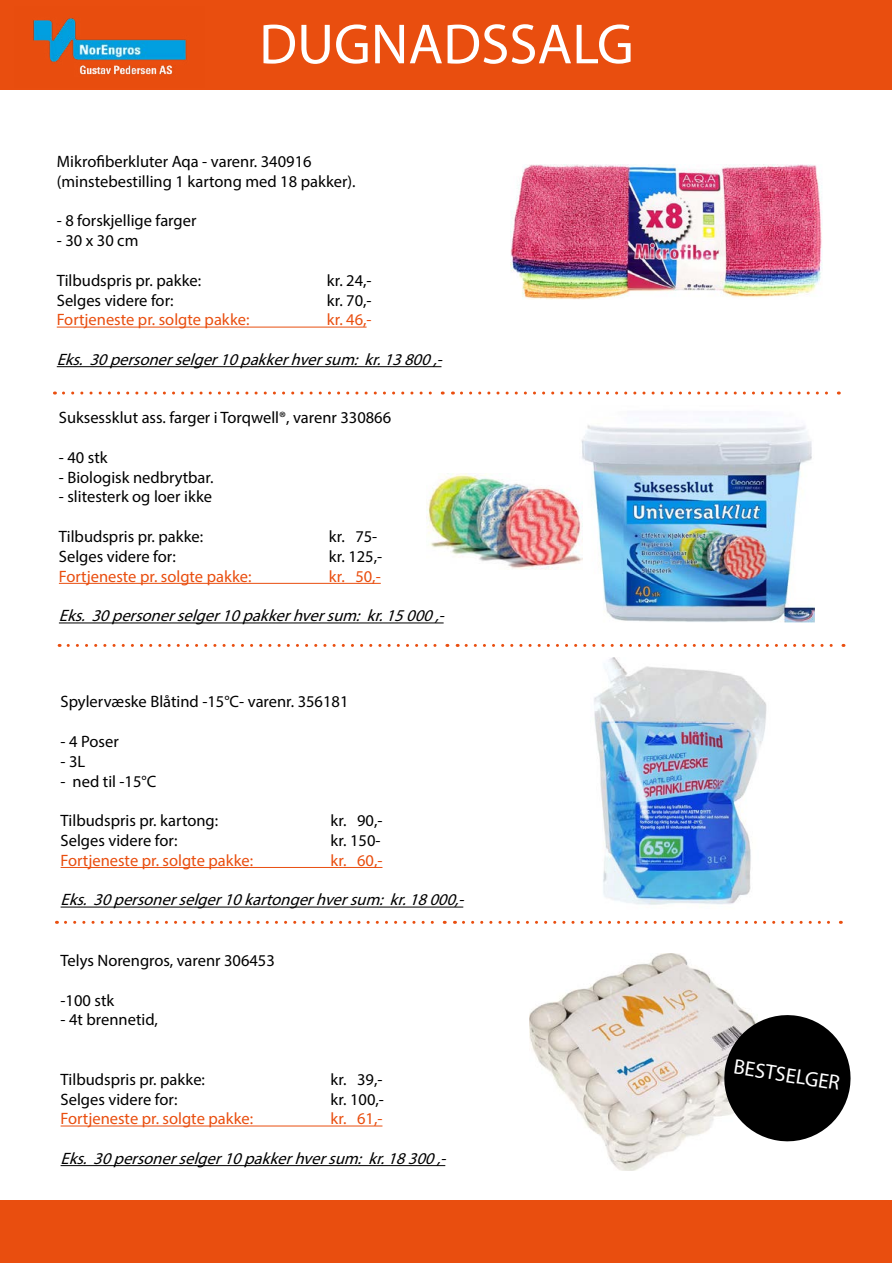
<style>
.page{position:relative;width:893px;height:1263px;background:#fff}
.page>*{position:absolute;margin:0;border:0;box-sizing:border-box;transform-origin:0 0}
.t1{font:57px "Myriad Pro";color:#fff}
.t2{font:21px "Myriad Pro";color:#fff}
.t3{font:16.5px/19.8px "Myriad Pro";color:#000}
.t4{font:italic 16.5px "Myriad Pro";color:#000}
.t5{font:16.5px "Myriad Pro";color:#e94e0f}
</style>
<div class="page">
<div style="left:0;top:1200px;width:892px;height:62px;background:#e94e0f"></div>
<div style="left:0;top:0;width:892px;height:89px;background:#e94e0f"></div>
<hr style="left:59px;top:583px;width:322px;height:1px;background:#e94e0f">
<hr style="left:59px;top:622px;width:385px;height:1px;background:#000">
<hr style="left:57px;top:327px;width:310px;height:1px;background:#e94e0f">
<hr style="left:57px;top:366px;width:384px;height:1px;background:#000">
<img style="left:510px;top:164px;width:313px;height:135px">
<svg style="left:68px;top:644px;width:380px;height:3px"></svg>
<svg style="left:466px;top:644px;width:378px;height:3px"></svg>
<svg style="left:63px;top:391px;width:380px;height:3px"></svg>
<svg style="left:461px;top:391px;width:378px;height:3px"></svg>
<svg style="left:65px;top:921px;width:380px;height:3px"></svg>
<svg style="left:463px;top:921px;width:378px;height:3px"></svg>
<hr style="left:61px;top:867px;width:321px;height:1px;background:#e94e0f">
<hr style="left:61px;top:907px;width:402px;height:1px;background:#000">
<hr style="left:61px;top:1125px;width:321px;height:1px;background:#e94e0f">
<hr style="left:61px;top:1165px;width:384px;height:1px;background:#000">
<img style="left:581px;top:419px;width:233px;height:203px">
<img style="left:427px;top:474px;width:156px;height:95px">
<img style="left:594px;top:657px;width:173px;height:248px">
<img style="left:530px;top:953px;width:216px;height:217px">
<svg style="left:720px;top:1010px;width:131px;height:136px"></svg>
<img style="left:33px;top:18px;width:154px;height:57px">
<h1 class="t1" style="left:259px;top:9px;width:376px">DUGNADSSALG</h1>
<p class="t3" style="left:57px;top:151px;width:300px">Mikrofiberkluter Aqa - varenr. 340916 (minstebestilling 1 kartong med 18 pakker).</p>
<p class="t3" style="left:57px;top:211px;width:141px">- 8 forskjellige farger</p>
<p class="t3" style="left:57px;top:231px;width:83px">- 30 x 30 cm</p>
<p class="t3" style="left:57px;top:270px;width:146px">Tilbudspris pr. pakke:</p>
<p class="t3" style="left:327px;top:270px;width:46px">kr. 24,-</p>
<p class="t3" style="left:57px;top:290px;width:118px">Selges videre for:</p>
<p class="t3" style="left:327px;top:290px;width:46px">kr. 70,-</p>
<p class="t5" style="left:57px;top:310px;width:194px">Fortjeneste pr. solgte pakke:</p>
<p class="t5" style="left:327px;top:310px;width:46px">kr. 46,-</p>
<p class="t4" style="left:57px;top:349px;width:392px">Eks.30personerselger10pakkerhversum:kr.13800,-</p>
<p class="t3" style="left:59px;top:408px;width:334px">Suksessklut ass. farger i Torqwell®, varenr 330866</p>
<p class="t3" style="left:59px;top:447px;width:50px">- 40 stk</p>
<p class="t3" style="left:59px;top:467px;width:156px">- Biologisk nedbrytbar.</p>
<p class="t3" style="left:59px;top:487px;width:155px">- slitesterk og loer ikke</p>
<p class="t3" style="left:59px;top:526px;width:146px">Tilbudspris pr. pakke:</p>
<p class="t3" style="left:329px;top:526px;width:50px">kr. 75-</p>
<p class="t3" style="left:59px;top:546px;width:118px">Selges videre for:</p>
<p class="t3" style="left:329px;top:546px;width:55px">kr. 125,-</p>
<p class="t5" style="left:59px;top:566px;width:194px">Fortjeneste pr. solgte pakke:</p>
<p class="t5" style="left:329px;top:566px;width:53px">kr. 50,-</p>
<p class="t4" style="left:59px;top:606px;width:392px">Eks.30personerselger10pakkerhversum:kr.15000,-</p>
<p class="t3" style="left:61px;top:692px;width:289px">Spylervæske Blåtind -15°C- varenr. 356181</p>
<p class="t3" style="left:61px;top:731px;width:60px">- 4 Poser</p>
<p class="t3" style="left:61px;top:751px;width:26px">- 3L</p>
<p class="t3" style="left:61px;top:771px;width:97px">- ned til -15°C</p>
<p class="t3" style="left:61px;top:810px;width:159px">Tilbudspris pr. kartong:</p>
<p class="t3" style="left:331px;top:810px;width:53px">kr. 90,-</p>
<p class="t3" style="left:61px;top:830px;width:118px">Selges videre for:</p>
<p class="t3" style="left:331px;top:830px;width:51px">kr. 150-</p>
<p class="t5" style="left:61px;top:850px;width:194px">Fortjeneste pr. solgte pakke:</p>
<p class="t5" style="left:331px;top:850px;width:53px">kr. 60,-</p>
<p class="t4" style="left:61px;top:890px;width:410px">Eks.30personerselger10kartongerhversum:kr.18000,-</p>
<p class="t3" style="left:61px;top:950px;width:216px">Telys Norengros, varenr 306453</p>
<p class="t3" style="left:61px;top:990px;width:55px">-100 stk</p>
<p class="t3" style="left:61px;top:1010px;width:99px">- 4t brennetid,</p>
<p class="t3" style="left:61px;top:1069px;width:146px">Tilbudspris pr. pakke:</p>
<p class="t3" style="left:331px;top:1069px;width:53px">kr. 39,-</p>
<p class="t3" style="left:61px;top:1089px;width:118px">Selges videre for:</p>
<p class="t3" style="left:331px;top:1089px;width:55px">kr. 100,-</p>
<p class="t5" style="left:61px;top:1109px;width:194px">Fortjeneste pr. solgte pakke:</p>
<p class="t5" style="left:331px;top:1109px;width:53px">kr. 61,-</p>
<p class="t4" style="left:61px;top:1148px;width:392px">Eks.30personerselger10pakkerhversum:kr.18300,-</p>
<p class="t2" style="left:736px;top:1054px;width:109px;rotate:9deg">BESTSELGER</p>
</div>
